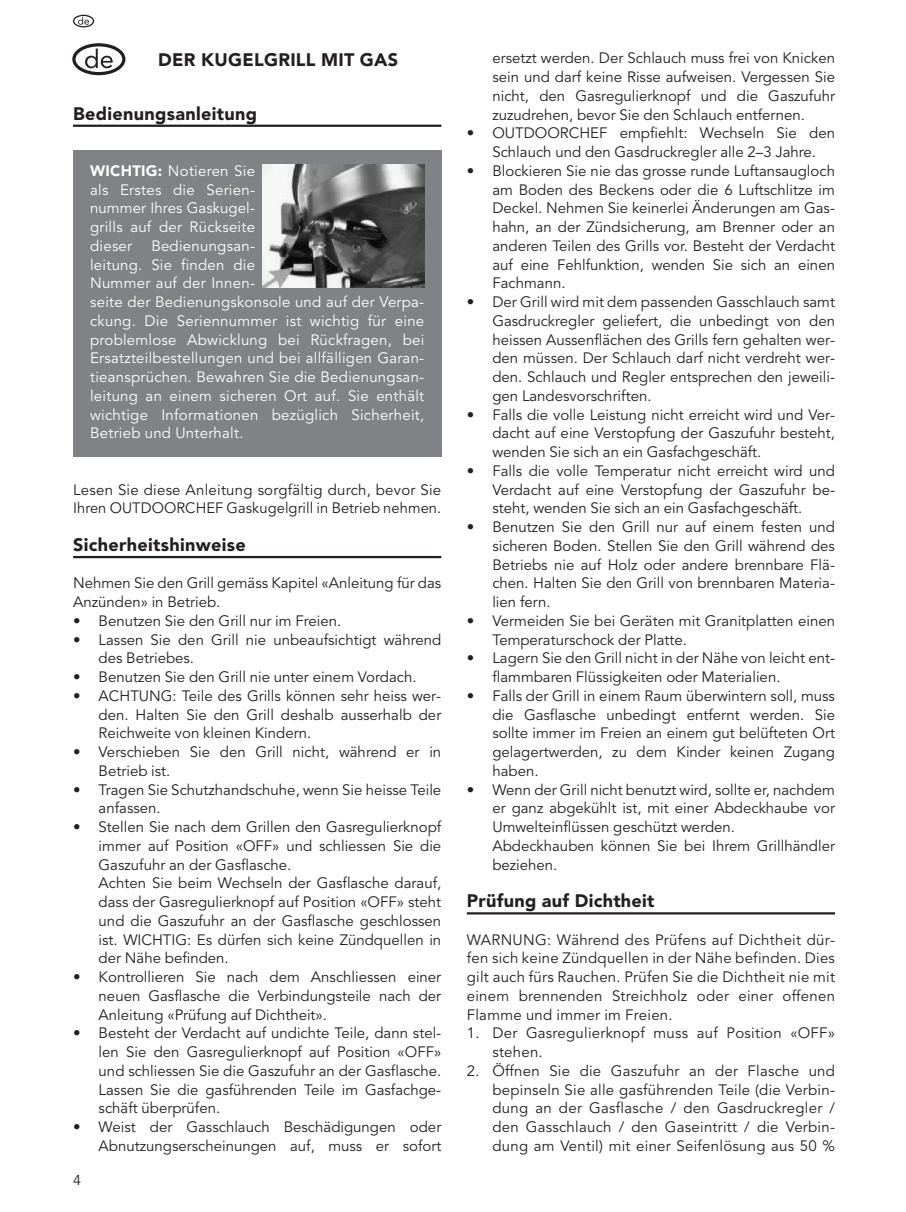
<style>
.page{position:relative;width:906px;height:1212px;background:#fff}
.page>*{position:absolute;margin:0;border:0;box-sizing:border-box;transform-origin:0 0}
.t1{font:900 18px "Avenir";letter-spacing:.02em;color:#231f20}
.t2{font:15px/18.8px "Avenir";color:#231f20;text-align:justify}
.t3{font:15px/18.8px "Avenir";letter-spacing:.015em;color:#fff;text-align:justify}
.t4{font:14.25px "Avenir";color:#231f20}
.s1{font-weight:900}
</style>
<div class="page">
<div style="left:73px;top:150px;width:368px;height:306px;background:#808285"></div>
<hr style="left:73px;top:125px;width:368px;height:2px;background:#231f20">
<hr style="left:73px;top:556px;width:368px;height:2px;background:#231f20">
<svg style="left:72px;top:43px;width:53px;height:32px"></svg>
<svg style="left:85px;top:49px;width:28px;height:19px"></svg>
<hr style="left:466px;top:912px;width:368px;height:2px;background:#231f20">
<img style="left:262px;top:165px;width:162px;height:122px">
<svg style="left:73px;top:15px;width:21px;height:12px"></svg>
<svg style="left:78px;top:17px;width:11px;height:8px"></svg>
<p class="t1" style="left:158px;top:53px;width:241px">DER KUGELGRILL MIT GAS</p>
<p class="t1" style="left:73px;top:106px;width:185px">Bedienungsanleitung</p>
<p class="t3" style="left:90px;top:163px;width:166px"><span class="s1">WICHTIG:</span> Notieren Sie als Erstes die Serien&shy;nummer Ihres Gaskugel - grills auf der Rückseite dieser</p>
<p class="t3" style="left:90px;top:238px;width:335px;text-align:left;text-indent:61px">Bedienungsan-<br>leitung. Sie finden die<br>Nummer auf der Innen-<br>seite der Bedienungskonsole und auf der Verpa&shy;ckung. Die Seriennummer ist wichtig für eine problemlose Abwicklung bei Rückfragen, bei Ersatzteilbestellungen und bei allfälligen Garan&shy;tieansprüchen. Bewahren Sie die Bedienungsan&shy;leitung an einem sicheren Ort auf. Sie enthält wichtige Informationen bezüglich Sicherheit, Betrieb und Unterhalt.</p>
<p class="t2" style="left:73px;top:482px;width:369px">Lesen Sie diese Anleitung sorgfältig durch, bevor Sie<br>Ihren OUTDOORCHEF Gaskugelgrill in Betrieb nehmen.</p>
<p class="t1" style="left:73px;top:537px;width:174px">Sicherheitshinweise</p>
<p class="t2" style="left:73px;top:575px;width:369px">Nehmen Sie den Grill gemäss Kapitel «Anleitung für das<br>Anzünden» in Betrieb.</p>
<p class="t2" style="left:73px;top:613px;width:269px">• Benutzen Sie den Grill nur im Freien.</p>
<p class="t2" style="left:99px;top:632px;width:344px;text-indent:-26px">• Lassen Sie den Grill nie unbeaufsichtigt während des Betriebes.</p>
<p class="t2" style="left:73px;top:669px;width:345px">• Benutzen Sie den Grill nie unter einem Vordach.</p>
<p class="t2" style="left:99px;top:688px;width:344px;text-indent:-26px">• ACHTUNG: Teile des Grills können sehr heiss wer&shy;den. Halten Sie den Grill deshalb ausserhalb der Reichweite von kleinen Kindern.</p>
<p class="t2" style="left:99px;top:744px;width:344px;text-indent:-26px">• Verschieben Sie den Grill nicht, während er in<br>Betrieb ist.</p>
<p class="t2" style="left:99px;top:782px;width:344px;text-indent:-26px">• Tragen Sie Schutzhandschuhe, wenn Sie heisse Teile anfassen.</p>
<p class="t2" style="left:99px;top:819px;width:344px;text-align:left;text-indent:-26px">• Stellen Sie nach dem Grillen den Gasregulierknopf immer auf Position «OFF» und schliessen Sie die Gaszufuhr an der Gasflasche.<br>Achten Sie beim Wechseln der Gasflasche darauf, dass der Gasregulierknopf auf Position «OFF» steht und die Gaszufuhr an der Gasflasche geschlossen ist. WICHTIG: Es dürfen sich keine Zündquellen in der Nähe befinden.</p>
<p class="t2" style="left:99px;top:969px;width:344px;text-indent:-26px">• Kontrollieren Sie nach dem Anschliessen einer neuen Gasflasche die Verbindungsteile nach der Anleitung «Prüfung auf Dichtheit».</p>
<p class="t2" style="left:99px;top:1025px;width:344px;text-indent:-26px">• Besteht der Verdacht auf undichte Teile, dann stel&shy;len Sie den Gasregulierknopf auf Position «OFF» und schliessen Sie die Gaszufuhr an der Gasflasche.<br>Lassen Sie die gasführenden Teile im Gasfachge&shy;schäft überprüfen.</p>
<p class="t2" style="left:73px;top:1119px;width:369px;text-align:right">• Weist der Gasschlauch Beschädigungen oder<br>Abnutzungserscheinungen auf, muss er sofort</p>
<p class="t4" style="left:73px;top:1174px;width:9px">4</p>
<p class="t2" style="left:492px;top:50px;width:344px">ersetzt werden. Der Schlauch muss frei von Knicken sein und darf keine Risse aufweisen. Vergessen Sie nicht, den Gasregulierknopf und die Gaszufuhr zuzudrehen, bevor Sie den Schlauch entfernen.</p>
<p class="t2" style="left:466px;top:125px;width:369px;text-align:center">• OUTDOORCHEF empfiehlt: Wechseln Sie den<br>Schlauch und den Gasdruckregler alle 2–3 Jahre.</p>
<p class="t2" style="left:492px;top:163px;width:344px;text-indent:-26px">• Blockieren Sie nie das grosse runde Luftansaugloch am Boden des Beckens oder die 6 Luftschlitze im Deckel. Nehmen Sie keinerlei Änderungen am Gas&shy;hahn, an der Zündsicherung, am Brenner oder an anderen Teilen des Grills vor. Besteht der Verdacht auf eine Fehlfunktion, wenden Sie sich an einen Fachmann.</p>
<p class="t2" style="left:492px;top:294px;width:344px;text-indent:-26px">• Der Grill wird mit dem passenden Gasschlauch samt Gasdruckregler geliefert, die unbedingt von den heissen Aussenflächen des Grills fern gehalten wer&shy;den müssen. Der Schlauch darf nicht verdreht wer&shy;den. Schlauch und Regler entsprechen den jeweili&shy;gen Landesvorschriften.</p>
<p class="t2" style="left:492px;top:407px;width:344px;text-indent:-26px">• Falls die volle Leistung nicht erreicht wird und Ver&shy;dacht auf eine Verstopfung der Gaszufuhr besteht, wenden Sie sich an ein Gasfachgeschäft.</p>
<p class="t2" style="left:492px;top:463px;width:344px;text-indent:-26px">• Falls die volle Temperatur nicht erreicht wird und Verdacht auf eine Verstopfung der Gaszufuhr be - steht, wenden Sie sich an ein Gasfachgeschäft.</p>
<p class="t2" style="left:492px;top:519px;width:344px;text-indent:-26px">• Benutzen Sie den Grill nur auf einem festen und sicheren Boden. Stellen Sie den Grill während des Betriebs nie auf Holz oder andere brennbare Flä&shy;chen. Halten Sie den Grill von brennbaren Materia&shy;lien fern.</p>
<p class="t2" style="left:492px;top:613px;width:344px;text-indent:-26px">• Vermeiden Sie bei Geräten mit Granitplatten einen<br>Temperaturschock der Platte.</p>
<p class="t2" style="left:492px;top:650px;width:344px;text-indent:-26px">• Lagern Sie den Grill nicht in der Nähe von leicht ent&shy;flammbaren Flüssigkeiten oder Materialien.</p>
<p class="t2" style="left:492px;top:688px;width:344px;text-indent:-26px">• Falls der Grill in einem Raum überwintern soll, muss die Gasflasche unbedingt entfernt werden. Sie sollte immer im Freien an einem gut belüfteten Ort gelagertwerden, zu dem Kinder keinen Zugang haben.</p>
<p class="t2" style="left:492px;top:782px;width:344px;text-align:left;text-indent:-26px">• Wenn der Grill nicht benutzt wird, sollte er, nachdem er ganz abgekühlt ist, mit einer Abdeckhaube vor Umwelteinflüssen geschützt werden.<br>Abdeckhauben können Sie bei Ihrem Grillhändler beziehen.</p>
<p class="t1" style="left:466px;top:893px;width:189px">Prüfung auf Dichtheit</p>
<p class="t2" style="left:466px;top:932px;width:369px">WARNUNG: Während des Prüfens auf Dichtheit dür&shy;fen sich keine Zündquellen in der Nähe befinden. Dies gilt auch fürs Rauchen. Prüfen Sie die Dichtheit nie mit einem brennenden Streichholz oder einer offenen Flamme und immer im Freien.</p>
<p class="t2" style="left:492px;top:1025px;width:344px;text-indent:-26px">1. Der Gasregulierknopf muss auf Position «OFF» stehen.</p>
<p class="t2" style="left:492px;top:1063px;width:344px;text-indent:-26px">2. Öffnen Sie die Gaszufuhr an der Flasche und bepinseln Sie alle gasführenden Teile (die Verbin&shy;dung an der Gasflasche / den Gasdruckregler / den Gasschlauch / den Gaseintritt / die Verbin&shy;dung am Ventil) mit einer Seifenlösung aus 50 %</p>
</div>
